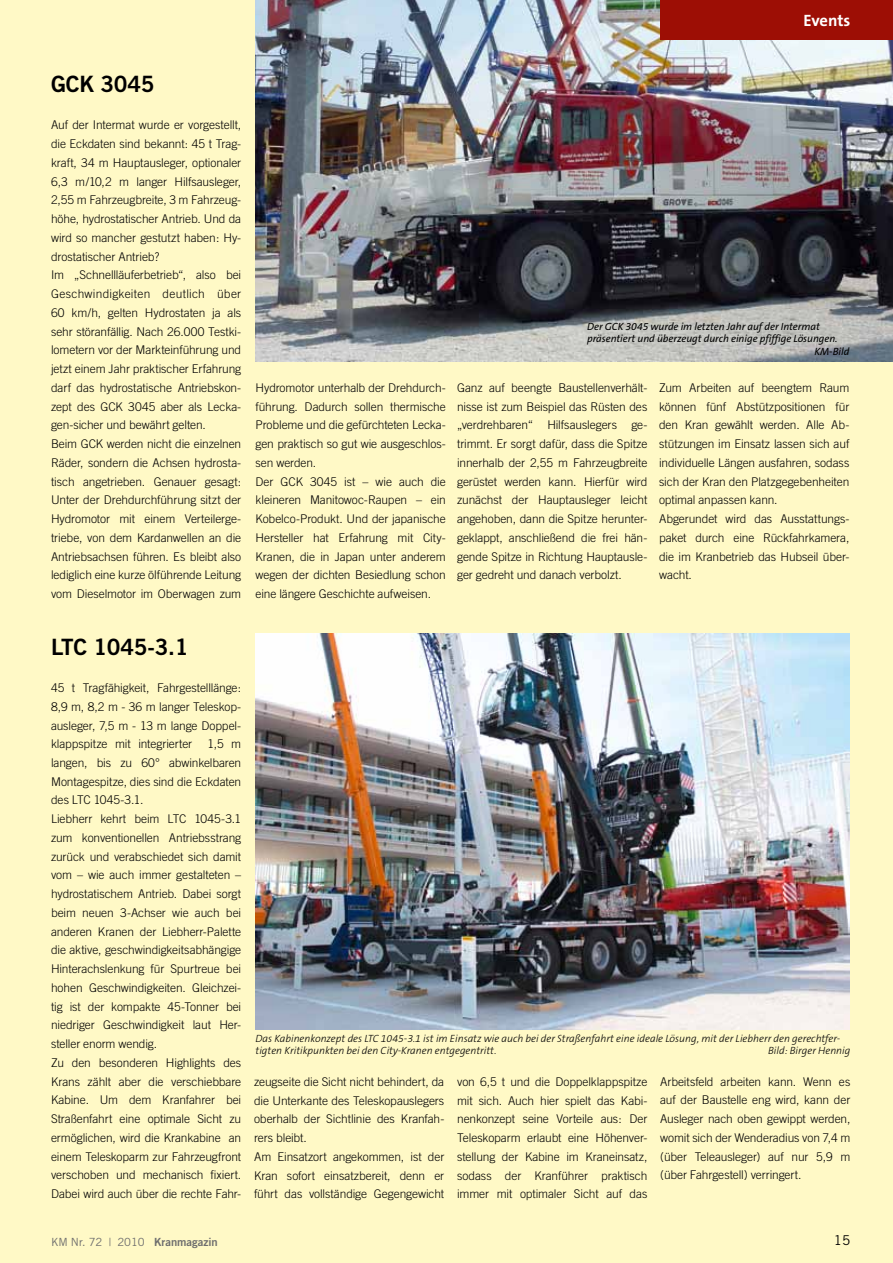
<style>
.page{position:relative;width:893px;height:1263px;background:#fff9c6}
.page>*{position:absolute;margin:0;border:0;box-sizing:border-box;transform-origin:0 0}
.t1{font:22.5px "Trade Gothic Bold Two";letter-spacing:-.01em;color:#000}
.t2{font:700 16.5px "The Sans B7";letter-spacing:-.005em;color:#fff}
.t3{font:13.5px "Trade Gothic";color:#000}
.t4{font:300 12px/18.8px "Trade Gothic";letter-spacing:-.01em;color:#000}
.t5{font:11.25px "Trade Gothic";color:#6e6e6e}
.t6{font:italic 300 10.5px/12.3px "The Sans B3";color:#000}
.t7{font:italic 10.5px "The Sans B5 Plain";letter-spacing:-.005em;color:#000}
.s1{font-family:"Trade Gothic Bold Two"}
</style>
<div class="page">
<img style="left:256px;top:0;width:637px;height:361px">
<img style="left:256px;top:634px;width:593px;height:395px">
<div style="left:660px;top:0;width:233px;height:39px;background:#9d0e05"></div>
<h2 class="t2" style="left:804px;top:12px;width:48px">Events</h2>
<h1 class="t1" style="left:51px;top:70px;width:105px">GCK 3045</h1>
<p class="t4" style="left:51px;top:116px;width:192px">Auf der Intermat wurde er vorgestellt, die Eckdaten sind bekannt: 45 t Trag&shy;kraft, 34 m Hauptausleger, optionaler 6,3 m/10,2 m langer Hilfsausleger, 2,55 m Fahrzeugbreite, 3 m Fahrzeug&shy;höhe, hydrostatischer Antrieb. Und da wird so mancher gestutzt haben: Hy&shy;drostatischer Antrieb?<br>Im „Schnellläuferbetrieb“, also bei Geschwindigkeiten deutlich über 60 km/h, gelten Hydrostaten ja als sehr störanfällig. Nach 26.000 Testki&shy;lometern vor der Markteinführung und jetzt einem Jahr praktischer Erfahrung darf das hydrostatische Antriebskon&shy;zept des GCK 3045 aber als Lecka&shy;gen-sicher und bewährt gelten.<br>Beim GCK werden nicht die einzelnen Räder, sondern die Achsen hydrosta&shy;tisch angetrieben. Genauer gesagt:<br>Unter der Drehdurchführung sitzt der Hydromotor mit einem Verteilerge&shy;triebe, von dem Kardanwellen an die Antriebsachsen führen. Es bleibt also lediglich eine kurze ölführende Leitung vom Dieselmotor im Oberwagen zum</p>
<p class="t7" style="left:587px;top:321px;width:234px">Der GCK 3045 wurde im letzten Jahr auf der Intermat</p>
<p class="t7" style="left:587px;top:333px;width:252px">präsentiert und überzeugt durch einige pfiffige Lösungen.</p>
<p class="t7" style="left:814px;top:345px;width:36px">KM-Bild</p>
<p class="t4" style="left:256px;top:378px;width:192px">Hydromotor unterhalb der Drehdurch&shy;führung. Dadurch sollen thermische Probleme und die gefürchteten Lecka&shy;gen praktisch so gut wie ausgeschlos&shy;sen werden.<br>Der GCK 3045 ist – wie auch die kleineren Manitowoc-Raupen – ein Kobelco-Produkt. Und der japanische Hersteller hat Erfahrung mit City-Kranen, die in Japan unter anderem wegen der dichten Besiedlung schon eine längere Geschichte aufweisen.</p>
<p class="t4" style="left:457px;top:378px;width:192px;text-align:justify">Ganz auf beengte Baustellenverhält&shy;nisse ist zum Beispiel das Rüsten des „verdrehbaren“ Hilfsauslegers ge&shy;trimmt. Er sorgt dafür, dass die Spitze innerhalb der 2,55 m Fahrzeugbreite gerüstet werden kann. Hierfür wird zunächst der Hauptausleger leicht angehoben, dann die Spitze herunter&shy;geklappt, anschließend die frei hän&shy;gende Spitze in Richtung Hauptausle&shy;ger gedreht und danach verbolzt.</p>
<p class="t4" style="left:659px;top:378px;width:192px">Zum Arbeiten auf beengtem Raum können fünf Abstützpositionen für den Kran gewählt werden. Alle Ab&shy;stützungen im Einsatz lassen sich auf individuelle Längen ausfahren, sodass sich der Kran den Platzgegebenheiten optimal anpassen kann.<br>Abgerundet wird das Ausstattungs&shy;paket durch eine Rückfahrkamera, die im Kranbetrieb das Hubseil über&shy;wacht.</p>
<h1 class="t1" style="left:51px;top:632px;width:139px">LTC 1045-3.1</h1>
<p class="t4" style="left:51px;top:678px;width:192px;text-align:justify">45 t Tragfähigkeit, Fahrgestelllänge:<br>8,9 m, 8,2 m - 36 m langer Teleskop&shy;ausleger, 7,5 m - 13 m lange Doppel&shy;klappspitze mit integrierter</p>
<p class="t4" style="left:51px;top:734px;width:192px;text-indent:157px">1,5 m langen, bis zu 60° abwinkelbaren Montagespitze, dies sind die Eckdaten des LTC 1045-3.1.<br>Liebherr kehrt beim LTC 1045-3.1 zum konventionellen Antriebsstrang zurück und verabschiedet sich damit vom – wie auch immer gestalteten – hydrostatischem Antrieb. Dabei sorgt beim neuen 3-Achser wie auch bei anderen Kranen der Liebherr-Palette die aktive, geschwindigkeitsabhängige Hinterachslenkung für Spurtreue bei hohen Geschwindigkeiten. Gleichzei&shy;tig ist der kompakte 45-Tonner bei niedriger Geschwindigkeit laut Her&shy;steller enorm wendig.<br>Zu den besonderen Highlights des Krans zählt aber die verschiebbare Kabine. Um dem Kranfahrer bei Straßenfahrt eine optimale Sicht zu ermöglichen, wird die Krankabine an einem Teleskoparm zur Fahrzeugfront verschoben und mechanisch fixiert.<br>Dabei wird auch über die rechte Fahr-</p>
<p class="t6" style="left:256px;top:1033px;width:586px">Das Kabinenkonzept des LTC 1045-3.1 ist im Einsatz wie auch bei der Straßenfahrt eine ideale Lösung, mit der Liebherr den gerechtfer&shy;tigten Kritikpunkten bei den City-Kranen entgegentritt.</p>
<p class="t6" style="left:768px;top:1045px;width:84px">Bild: Birger Hennig</p>
<p class="t4" style="left:254px;top:1072px;width:192px">zeugseite die Sicht nicht behindert, da die Unterkante des Teleskopauslegers oberhalb der Sichtlinie des Kranfah&shy;rers bleibt.<br>Am Einsatzort angekommen, ist der Kran sofort einsatzbereit, denn er führt das vollständige Gegengewicht</p>
<p class="t4" style="left:457px;top:1072px;width:192px;text-align:justify">von 6,5 t und die Doppelklappspitze mit sich. Auch hier spielt das Kabi&shy;nenkonzept seine Vorteile aus: Der Teleskoparm erlaubt eine Höhenver&shy;stellung der Kabine im Kraneinsatz, sodass der Kranführer praktisch immer mit optimaler Sicht auf das</p>
<p class="t4" style="left:660px;top:1072px;width:192px;text-align:justify">Arbeitsfeld arbeiten kann. Wenn es auf der Baustelle eng wird, kann der Ausleger nach oben gewippt werden, womit sich der Wenderadius von 7,4 m (über Teleausleger) auf nur 5,9 m (über Fahrgestell) verringert.</p>
<p class="t5" style="left:51px;top:1235px;width:168px">KM Nr. 72 | 2010 <span class="s1">Kranmagazin</span></p>
<p class="t3" style="left:834px;top:1232px;width:18px">15</p>
</div>
